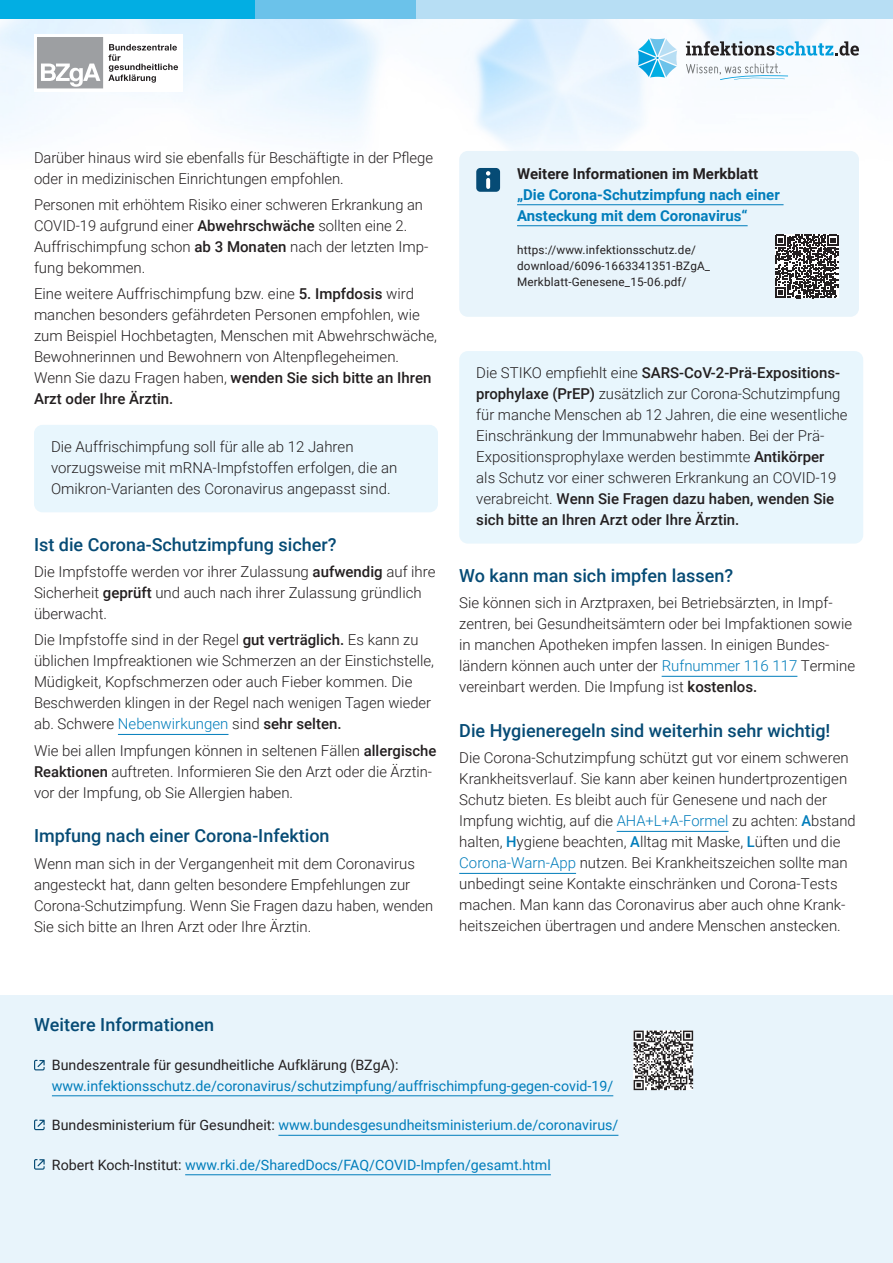
<style>
.page{position:relative;width:893px;height:1263px;background:#fff}
.page>*{position:absolute;margin:0;border:0;box-sizing:border-box;transform-origin:0 0}
.t1{font:500 18px "Roboto";color:#064b75}
.p-Kasten-Schattierun{font:300 15px/21px "Roboto";color:#231f20}
.p-linktitel{font:700 15px/21px "Roboto";color:#007dbb}
.p-linktext{font:14.25px/20.2px "Roboto";color:#007dbb}
.p-link{font:11.7px/16px "Roboto";letter-spacing:.015em;color:#231f20}
.s1{font-weight:500}
.s2{color:#007dbb}
.s3{color:#231f20}
.s4{font-weight:500;color:#007dbb}
</style>
<div class="page">
<div style="left:0;top:0;width:255px;height:19px;background:#02aee3"></div>
<div style="left:255px;top:0;width:162px;height:19px;background:#6bc2ea"></div>
<div style="left:417px;top:0;width:476px;height:19px;background:#b7def4"></div>
<svg style="left:686px;top:41px;width:173px;height:15px"></svg>
<svg style="left:686px;top:63px;width:102px;height:17px"></svg>
<svg style="left:638px;top:38px;width:39px;height:40px"></svg>
<svg style="left:37px;top:88px;width:66px;height:1px"></svg>
<svg style="left:37px;top:37px;width:141px;height:51px"></svg>
<div style="left:34px;top:425px;width:404px;height:87px;background:#e8f6fd;border-radius:9px"></div>
<hr style="left:118px;top:734px;width:110px;height:1px;background:#007dbb">
<div style="left:0;top:995px;width:893px;height:268px;background:#e8f4fb"></div>
<hr style="left:52px;top:1095px;width:561px;height:1px;background:#007dbb">
<hr style="left:278px;top:1135px;width:340px;height:1px;background:#007dbb">
<hr style="left:185px;top:1174px;width:366px;height:1px;background:#007dbb">
<svg style="left:34px;top:1060px;width:11px;height:10px"></svg>
<svg style="left:34px;top:1119px;width:11px;height:11px"></svg>
<svg style="left:34px;top:1159px;width:11px;height:11px"></svg>
<svg style="left:634px;top:1030px;width:59px;height:60px;background:#929090"></svg>
<div style="left:459px;top:351px;width:404px;height:193px;background:#e8f6fd;border-radius:9px"></div>
<hr style="left:662px;top:676px;width:135px;height:1px;background:#007dbb">
<hr style="left:617px;top:831px;width:111px;height:1px;background:#007dbb">
<hr style="left:459px;top:873px;width:117px;height:1px;background:#007dbb">
<div style="left:459px;top:151px;width:400px;height:166px;background:#e8f4fb;border-radius:9px"></div>
<hr style="left:517px;top:204px;width:266px;height:1px;background:#007dbb">
<hr style="left:517px;top:225px;width:231px;height:1px;background:#007dbb">
<div style="left:476px;top:168px;width:24px;height:24px;background:#064b75;border-radius:4px"></div>
<svg style="left:486px;top:171px;width:4px;height:16px"></svg>
<svg style="left:775px;top:235px;width:63px;height:63px;background:#6d6a6b"></svg>
<p class="p-Kasten-Schattierun" style="left:34px;top:146px;width:401px">Darüber hinaus wird sie ebenfalls für Beschäftigte in der Pflege oder in medizinischen Einrichtungen empfohlen.</p>
<p class="p-Kasten-Schattierun" style="left:34px;top:194px;width:396px">Personen mit erhöhtem Risiko einer schweren Erkrankung an COVID-19 aufgrund einer <span class="s1">Abwehrschwäche</span> sollten eine 2.<br>Auffrischimpfung schon <span class="s1">ab 3 Monaten</span> nach der letzten Imp&shy;fung bekommen.</p>
<p class="p-Kasten-Schattierun" style="left:34px;top:283px;width:405px">Eine weitere Auffrischimpfung bzw. eine <span class="s1">5. Impfdosis</span> wird manchen besonders gefährdeten Personen empfohlen, wie zum Beispiel Hochbetagten, Menschen mit Abwehrschwäche, Bewohnerinnen und Bewohnern von Altenpflegeheimen.<br>Wenn Sie dazu Fragen haben, <span class="s1">wenden Sie sich bitte an Ihren Arzt oder Ihre Ärztin.</span></p>
<p class="p-Kasten-Schattierun" style="left:51px;top:436px;width:348px">Die Auffrischimpfung soll für alle ab 12 Jahren vorzugsweise mit mRNA-Impfstoffen erfolgen, die an<br>Omikron-Varianten des Coronavirus angepasst sind.</p>
<h1 class="t1" style="left:34px;top:532px;width:304px">Ist die Corona-Schutzimpfung sicher?</h1>
<p class="p-Kasten-Schattierun" style="left:34px;top:560px;width:403px">Die Impfstoffe werden vor ihrer Zulassung <span class="s1">aufwendig</span> auf ihre<br>Sicherheit <span class="s1">geprüft</span> und auch nach ihrer Zulassung gründlich überwacht.</p>
<p class="p-Kasten-Schattierun" style="left:34px;top:629px;width:402px">Die Impfstoffe sind in der Regel <span class="s1">gut verträglich.</span> Es kann zu üblichen Impfreaktionen wie Schmerzen an der Einstichstelle, Müdigkeit, Kopfschmerzen oder auch Fieber kommen. Die Beschwerden klingen in der Regel nach wenigen Tagen wieder ab. Schwere <span class="s2">Nebenwirkungen</span> sind <span class="s1">sehr selten.</span></p>
<p class="p-Kasten-Schattierun" style="left:34px;top:739px;width:404px">Wie bei allen Impfungen können in seltenen Fällen <span class="s1">allergische<br>Reaktionen</span> auftreten. Informieren Sie den Arzt oder die Ärztin&shy;vor der Impfung, ob Sie Allergien haben.</p>
<h1 class="t1" style="left:34px;top:823px;width:297px">Impfung nach einer Corona-Infektion</h1>
<p class="p-Kasten-Schattierun" style="left:34px;top:852px;width:401px">Wenn man sich in der Vergangenheit mit dem Coronavirus angesteckt hat, dann gelten besondere Empfehlungen zur Corona-Schutzimpfung. Wenn Sie Fragen dazu haben, wenden Sie sich bitte an Ihren Arzt oder Ihre Ärztin.</p>
<p class="p-linktitel" style="left:517px;top:162px;width:264px"><span class="s3">Weitere Informationen im Merkblatt </span>„Die Corona-Schutzimpfung nach einer<br>Ansteckung mit dem Coronavirus“</p>
<p class="p-link" style="left:517px;top:241px;width:195px">https://www.infektionsschutz.de/ download/6096-1663341351-BZgA_<br>Merkblatt-Genesene_15-06.pdf/</p>
<p class="p-Kasten-Schattierun" style="left:476px;top:362px;width:373px">Die STIKO empfiehlt eine <span class="s1">SARS-CoV-2-Prä-Expositions&shy;prophylaxe (PrEP)</span> zusätzlich zur Corona-Schutzimpfung für manche Menschen ab 12 Jahren, die eine wesentliche Einschränkung der Immunabwehr haben. Bei der Prä-Expositionsprophylaxe werden bestimmte <span class="s1">Antikörper<br></span>als Schutz vor einer schweren Erkrankung an COVID-19 verabreicht. <span class="s1">Wenn Sie Fragen dazu haben, wenden Sie sich bitte an Ihren Arzt oder Ihre Ärztin.</span></p>
<h1 class="t1" style="left:459px;top:563px;width:275px">Wo kann man sich impfen lassen?</h1>
<p class="p-Kasten-Schattierun" style="left:459px;top:592px;width:397px">Sie können sich in Arztpraxen, bei Betriebsärzten, in Impf&shy;zentren, bei Gesundheitsämtern oder bei Impfaktionen sowie in manchen Apotheken impfen lassen. In einigen Bundes&shy;ländern können auch unter der <span class="s2">Rufnummer 116 117</span> Termine vereinbart werden. Die Impfung ist <span class="s1">kostenlos.</span></p>
<h1 class="t1" style="left:459px;top:718px;width:373px">Die Hygieneregeln sind weiterhin sehr wichtig!</h1>
<p class="p-Kasten-Schattierun" style="left:459px;top:747px;width:398px">Die Corona-Schutzimpfung schützt gut vor einem schweren Krankheitsverlauf. Sie kann aber keinen hundertprozentigen Schutz bieten. Es bleibt auch für Genesene und nach der Impfung wichtig, auf die <span class="s2">AHA+L+A-Formel</span> zu achten: <span class="s4">A</span>bstand halten, <span class="s4">H</span>ygiene beachten, <span class="s4">A</span>lltag mit Maske, <span class="s4">L</span>üften und die <span class="s2">Corona-Warn-App</span> nutzen. Bei Krankheitszeichen sollte man unbedingt seine Kontakte einschränken und Corona-Tests machen. Man kann das Coronavirus aber auch ohne Krank&shy;heitszeichen übertragen und andere Menschen anstecken.</p>
<h1 class="t1" style="left:34px;top:1012px;width:182px">Weitere Informationen</h1>
<p class="p-linktext" style="left:52px;top:1055px;width:563px"><span class="s3">Bundeszentrale für gesundheitliche Aufklärung (BZgA): </span>www.infektionsschutz.de/coronavirus/schutzimpfung/auffrischimpfung-gegen-covid-19/</p>
<p class="p-linktext" style="left:52px;top:1114px;width:568px"><span class="s3">Bundesministerium für Gesundheit:</span> www.bundesgesundheitsministerium.de/coronavirus/</p>
<p class="p-linktext" style="left:52px;top:1154px;width:500px"><span class="s3">Robert Koch-Institut:</span> www.rki.de/SharedDocs/FAQ/COVID-Impfen/gesamt.html</p>
</div>
